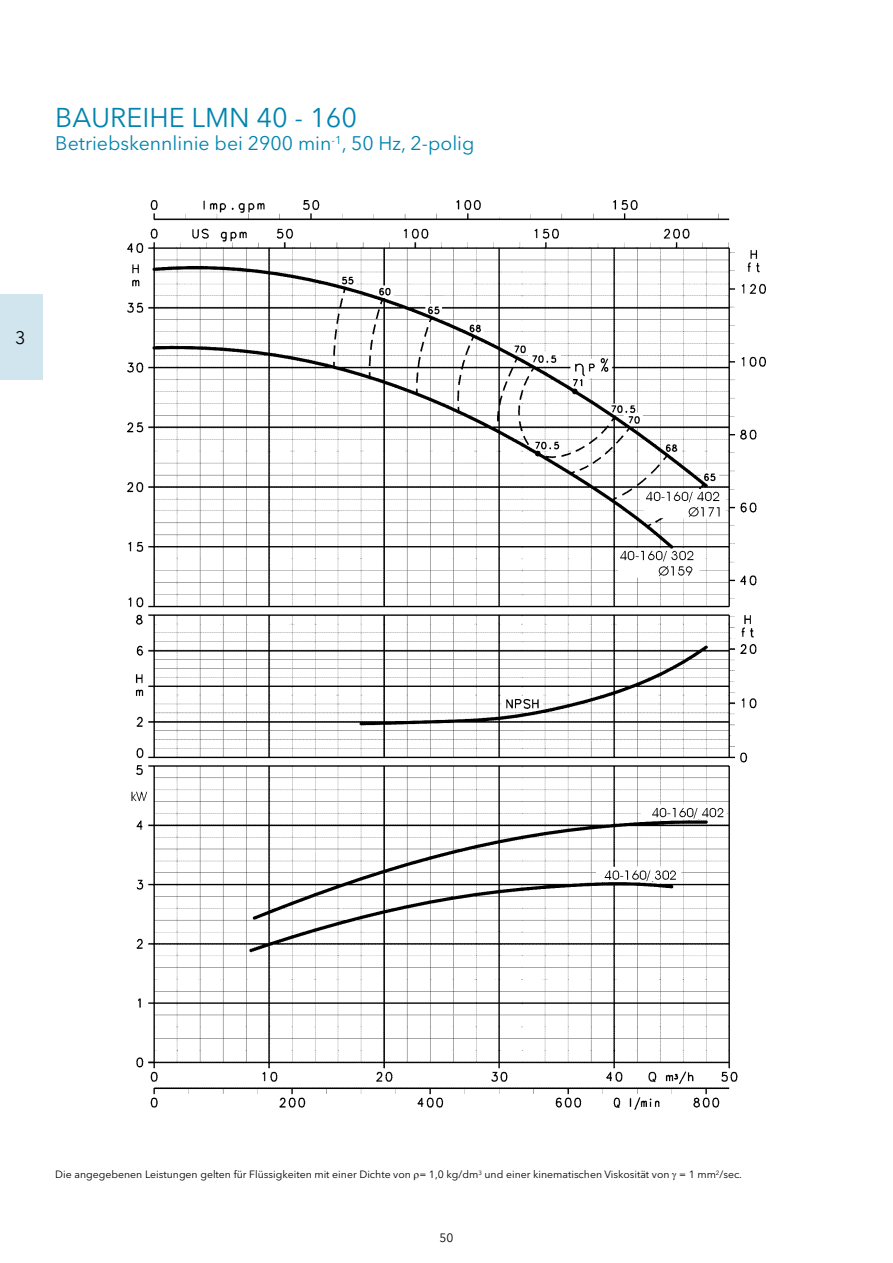
<style>
.page{position:relative;width:893px;height:1263px;background:#fff}
.page>*{position:absolute;margin:0;border:0;box-sizing:border-box;transform-origin:0 0}
.t1{font:27px "Avenir Next LT Pro";color:#0084af}
.t2{font:19.5px "Avenir Next LT Pro";color:#0084af}
.t3{font:18px "Avenir Next LT Pro";color:#000}
.t4{font:12px "Avenir Next LT Pro";color:#000}
.t5{font:10.5px "Avenir Next LT Pro";color:#000}
</style>
<div class="page">
<div style="left:0;top:295px;width:42px;height:85px;background:#d1e5ee"></div>
<img style="left:128px;top:201px;width:637px;height:908px">
<h1 class="t1" style="left:55px;top:101px;width:303px">BAUREIHE LMN 40 - 160</h1>
<h2 class="t2" style="left:55px;top:132px;width:421px">Betriebskennlinie bei 2900 min<sup>-1</sup>, 50 Hz, 2-polig</h2>
<h3 class="t3" style="left:15px;top:327px;width:12px">3</h3>
<p class="t5" style="left:55px;top:1168px;width:688px">Die angegebenen Leistungen gelten für Flüssigkeiten mit einer Dichte von = 1,0 kg/dm<sup>3</sup> und einer kinematischen Viskosität von = 1 mm<sup>2</sup>/sec.</p>
<p class="t4" style="left:440px;top:1231px;width:15px">50</p>
</div>
